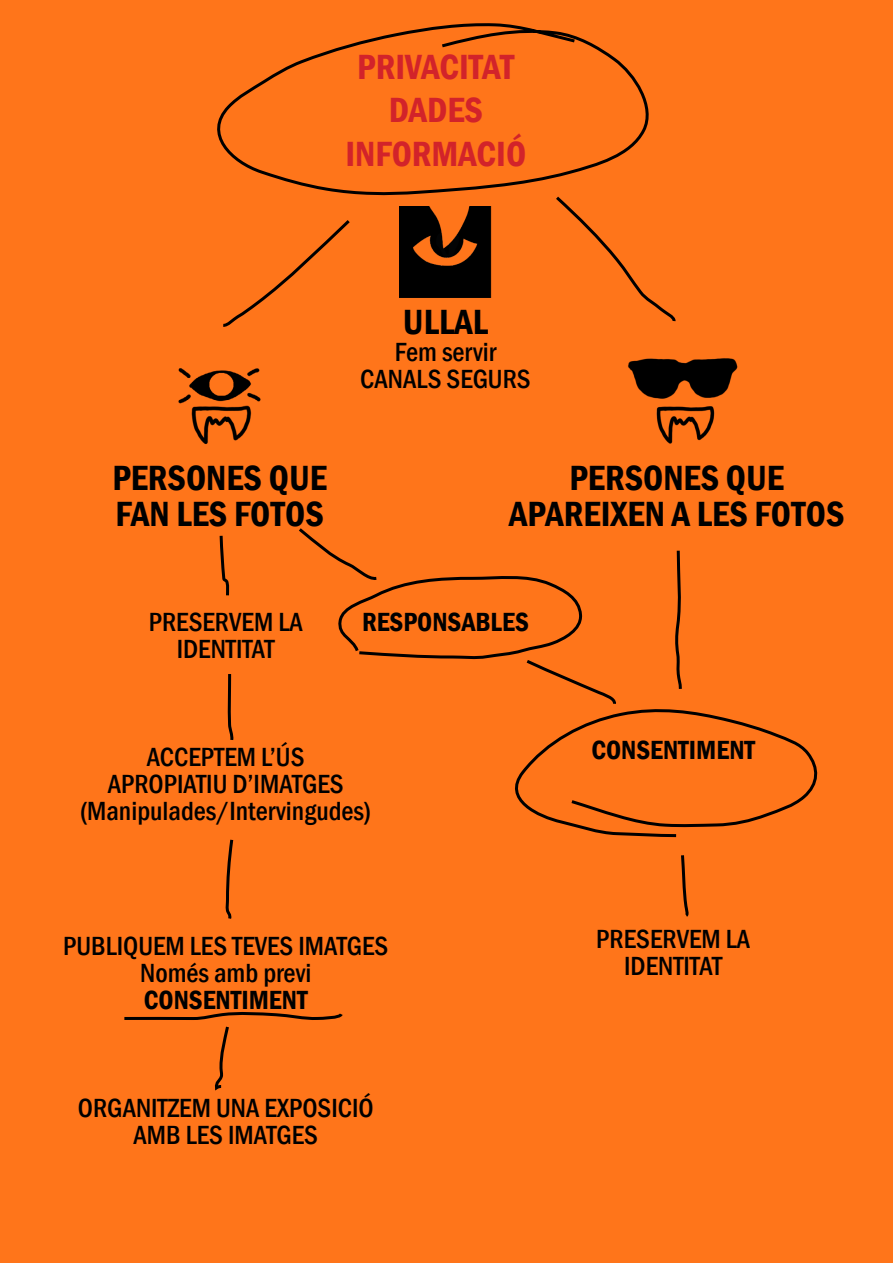
<style>
.page{position:relative;width:893px;height:1263px;background:#ff751a}
.page>*{position:absolute;margin:0;border:0;box-sizing:border-box;transform-origin:0 0}
.t1{font:600 condensed 36px/36px "Franklin Gothic";color:#000}
.t2{font:600 condensed 36px/43.2px "Franklin Gothic";color:#d2232a;text-align:center}
.t3{font:500 condensed 27px/27px "Franklin Gothic";color:#000;text-align:center}
.t4{font:600 condensed 27px "Franklin Gothic";color:#000}
</style>
<div class="page">
<img style="left:400px;top:206px;width:91px;height:92px">
<img style="left:628px;top:358px;width:110px;height:86px">
<img style="left:178px;top:368px;width:83px;height:76px">
<svg style="left:217px;top:23px;width:432px;height:173px"></svg>
<svg style="left:223px;top:220px;width:127px;height:107px"></svg>
<svg style="left:553px;top:193px;width:123px;height:129px"></svg>
<svg style="left:681px;top:855px;width:8px;height:62px"></svg>
<svg style="left:219px;top:535px;width:11px;height:61px"></svg>
<svg style="left:227px;top:674px;width:7px;height:66px"></svg>
<svg style="left:225px;top:839px;width:9px;height:80px"></svg>
<svg style="left:299px;top:528px;width:519px;height:310px"></svg>
<svg style="left:124px;top:1012px;width:219px;height:79px"></svg>
<h1 class="t2" style="left:345px;top:45px;width:182px">PRIVACITAT<br>DADES<br>INFORMACIÓ</h1>
<h1 class="t1" style="left:403px;top:303px;width:87px">ULLAL</h1>
<p class="t3" style="left:360px;top:338px;width:172px">Fem servir<br>CANALS SEGURS</p>
<h1 class="t1" style="left:112px;top:460px;width:216px">PERSONES QUE<br>FAN LES FOTOS</h1>
<h1 class="t1" style="left:509px;top:460px;width:337px;text-align:center">PERSONES QUE<br>APAREIXEN A LES FOTOS</h1>
<p class="t3" style="left:149px;top:608px;width:156px">PRESERVEM LA<br>IDENTITAT</p>
<p class="t4" style="left:362px;top:604px;width:168px">RESPONSABLES</p>
<p class="t3" style="left:80px;top:743px;width:292px">ACCEPTEM L’ÚS<br>APROPIATIU D’IMATGES (Manipulades/Intervingudes)</p>
<p class="t3" style="left:63px;top:932px;width:327px">PUBLIQUEM LES TEVES IMATGES<br>Només amb previ</p>
<p class="t4" style="left:144px;top:982px;width:165px">CONSENTIMENT</p>
<p class="t3" style="left:78px;top:1094px;width:297px">ORGANITZEM UNA EXPOSICIÓ<br>AMB LES IMATGES</p>
<p class="t4" style="left:591px;top:732px;width:165px">CONSENTIMENT</p>
<p class="t3" style="left:596px;top:925px;width:156px">PRESERVEM LA<br>IDENTITAT</p>
</div>
